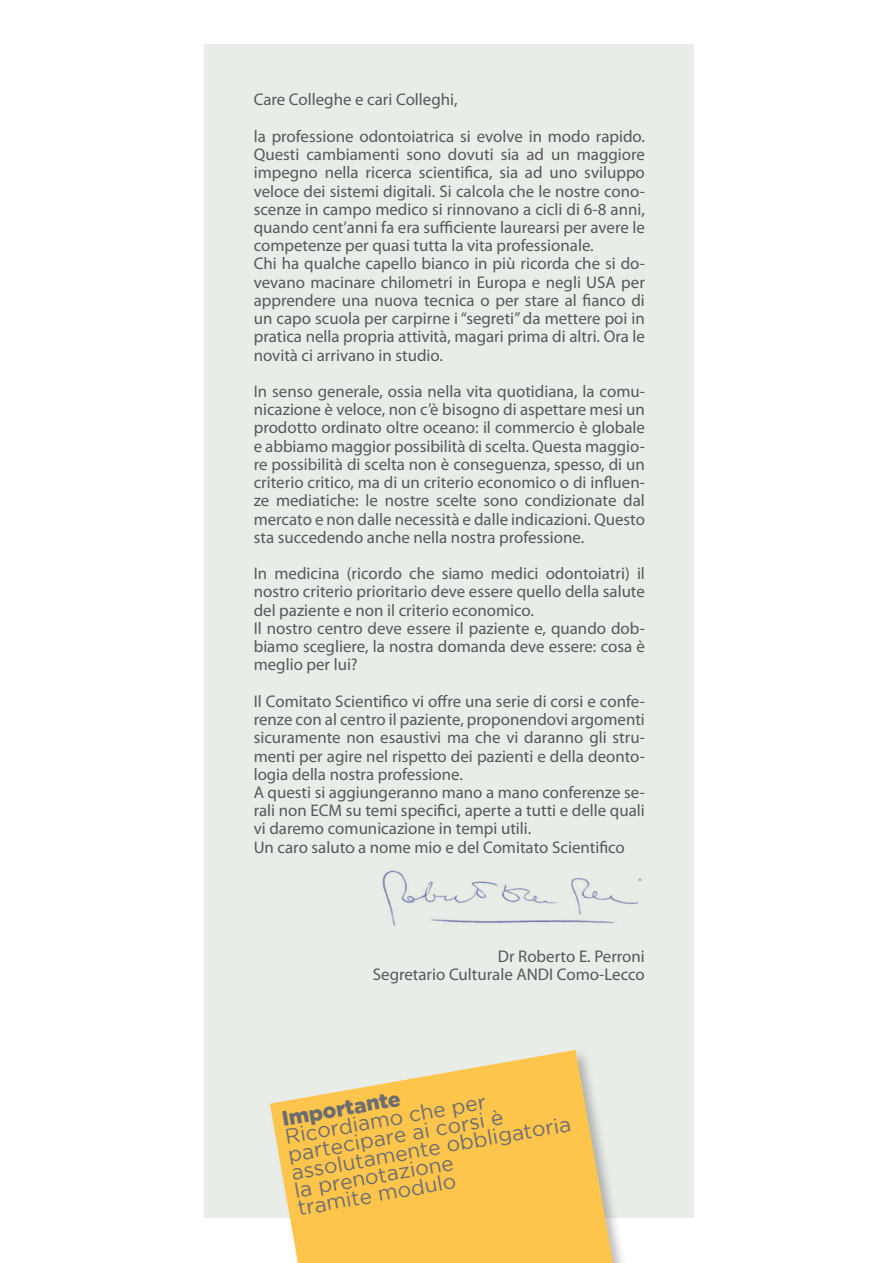
<style>
.page{position:relative;width:893px;height:1263px;background:#fff}
.page>*{position:absolute;margin:0;border:0;box-sizing:border-box;transform-origin:0 0}
.t1{font:20.85px/18.1px "Gotham";color:#6c6d70}
.t2{font:900 20.85px "Gotham";color:#6c6d70}
.preambolo{font:16.95px/18.1px "Myriad Pro";color:#57585a;text-align:justify}
</style>
<div class="page">
<div style="left:205px;top:44px;width:489px;height:1173px;background:#e8ede8"></div>
<img style="left:382px;top:870px;width:260px;height:56px">
<div style="left:268px;top:1048px;width:401px;height:215px;background:#231f20;opacity:.3"></div>
<svg style="left:270px;top:1050px;width:343px;height:213px;fill:#fec54d"></svg>
<p class="preambolo" style="left:254px;top:90px;width:205px">Care Colleghe e cari Colleghi,</p>
<p class="preambolo" style="left:254px;top:127px;width:393px">la professione odontoiatrica si evolve in modo rapido.<br>Questi cambiamenti sono dovuti sia ad un maggiore impegno nella ricerca scientifica, sia ad uno sviluppo veloce dei sistemi digitali. Si calcola che le nostre cono&shy;scenze in campo medico si rinnovano a cicli di 6-8 anni, quando cent’anni fa era sufficiente laurearsi per avere le competenze per quasi tutta la vita professionale.</p>
<p class="preambolo" style="left:254px;top:254px;width:393px">Chi ha qualche capello bianco in più ricorda che si do&shy;vevano macinare chilometri in Europa e negli USA per apprendere una nuova tecnica o per stare al fianco di un capo scuola per carpirne i “segreti” da mettere poi in pratica nella propria attività, magari prima di altri. Ora le novità ci arrivano in studio.</p>
<p class="preambolo" style="left:254px;top:382px;width:393px">In senso generale, ossia nella vita quotidiana, la comu&shy;nicazione è veloce, non c’è bisogno di aspettare mesi un prodotto ordinato oltre oceano: il commercio è globale e abbiamo maggior possibilità di scelta. Questa maggio&shy;re possibilità di scelta non è conseguenza, spesso, di un criterio critico, ma di un criterio economico o di influen&shy;ze mediatiche: le nostre scelte sono condizionate dal mercato e non dalle necessità e dalle indicazioni. Questo sta succedendo anche nella nostra professione.</p>
<p class="preambolo" style="left:254px;top:564px;width:393px">In medicina (ricordo che siamo medici odontoiatri) il nostro criterio prioritario deve essere quello della salute del paziente e non il criterio economico.</p>
<p class="preambolo" style="left:254px;top:619px;width:393px">Il nostro centro deve essere il paziente e, quando dob&shy;biamo scegliere, la nostra domanda deve essere: cosa è meglio per lui?</p>
<p class="preambolo" style="left:254px;top:692px;width:393px">Il Comitato Scientifico vi offre una serie di corsi e confe&shy;renze con al centro il paziente, proponendovi argomenti sicuramente non esaustivi ma che vi daranno gli stru&shy;menti per agire nel rispetto dei pazienti e della deonto&shy;logia della nostra professione.</p>
<p class="preambolo" style="left:254px;top:783px;width:393px">A questi si aggiungeranno mano a mano conferenze se&shy;rali non ECM su temi specifici, aperte a tutti e delle quali vi daremo comunicazione in tempi utili.</p>
<p class="preambolo" style="left:254px;top:838px;width:373px">Un caro saluto a nome mio e del Comitato Scientifico</p>
<p class="preambolo" style="left:498px;top:947px;width:149px">Dr Roberto E. Perroni</p>
<p class="preambolo" style="left:373px;top:965px;width:274px">Segretario Culturale ANDI Como-Lecco</p>
<p class="t2" style="left:280px;top:1107px;width:121px;rotate:-10deg">Importante</p>
<p class="t1" style="left:284px;top:1127px;width:205px;rotate:-10deg">Ricordiamo che per</p>
<p class="t1" style="left:287px;top:1145px;width:220px;rotate:-10deg">partecipare ai corsi è</p>
<p class="t1" style="left:290px;top:1163px;width:285px;rotate:-10deg">assolutamente obbligatoria la prenotazione<br>tramite modulo</p>
</div>
